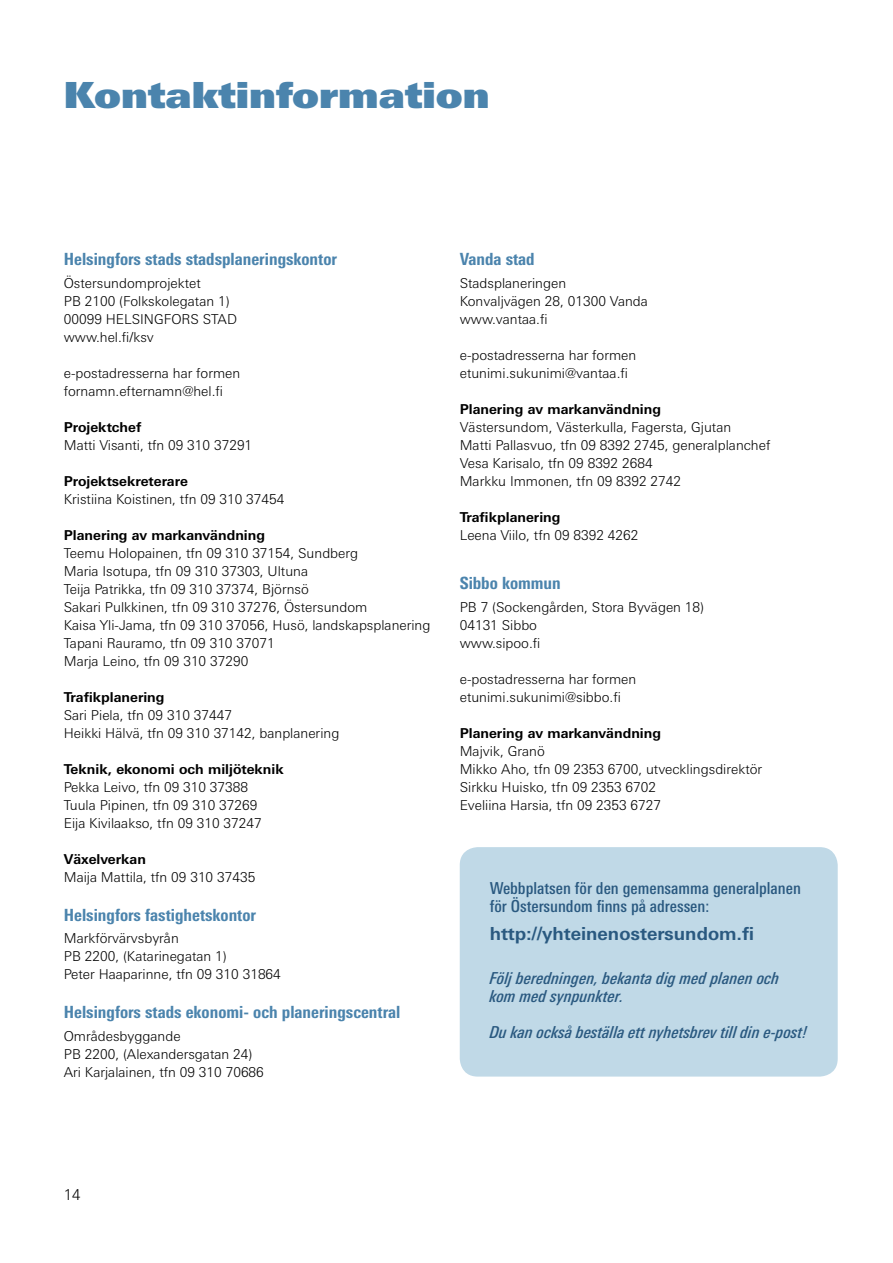
<style>
.page{position:relative;width:893px;height:1263px;background:#fff}
.page>*{position:absolute;margin:0;border:0;box-sizing:border-box;transform-origin:0 0}
.t1{font:36px "LT Univers Basic X Black";color:#4b84ad}
.t2{font:700 18px "LT Univers Basic";color:#2a5980}
.t3{font:800 condensed 16.8px "LT Univers";color:#4b84ad}
.t4{font:italic 500 condensed 16.5px/18px "LT Univers";color:#2a5980}
.t5{font:500 condensed 16.5px/18px "LT Univers";color:#2a5980}
.t6{font:300 15px "LT Univers Basic";color:#000}
.t7{font:300 13.65px/18px "LT Univers Basic";color:#000}
.t8{font:700 13.65px "LT Univers Basic";color:#000}
</style>
<div class="page">
<div style="left:460px;top:847px;width:378px;height:229px;background:#c0d9e7;border-radius:18px"></div>
<h1 class="t1" style="left:64px;top:71px;width:427px">Kontaktinformation</h1>
<p class="t3" style="left:64px;top:249px;width:275px">Helsingfors stads stadsplaneringskontor</p>
<p class="t7" style="left:64px;top:274px;width:175px">Östersundomprojektet<br>PB 2100 (Folkskolegatan 1)<br>00099 HELSINGFORS STAD www.hel.fi/ksv</p>
<p class="t7" style="left:64px;top:364px;width:178px">e-postadresserna har formen fornamn.efternamn@hel.fi</p>
<p class="t8" style="left:64px;top:419px;width:79px">Projektchef</p>
<p class="t7" style="left:64px;top:436px;width:190px">Matti Visanti, tfn 09 310 37291</p>
<p class="t8" style="left:64px;top:473px;width:126px">Projektsekreterare</p>
<p class="t7" style="left:64px;top:490px;width:222px">Kristiina Koistinen, tfn 09 310 37454</p>
<p class="t8" style="left:64px;top:527px;width:203px">Planering av markanvändning</p>
<p class="t7" style="left:64px;top:544px;width:368px">Teemu Holopainen, tfn 09 310 37154, Sundberg<br>Maria Isotupa, tfn 09 310 37303, Ultuna<br>Teija Patrikka, tfn 09 310 37374, Björnsö<br>Sakari Pulkkinen, tfn 09 310 37276, Östersundom<br>Kaisa Yli-Jama, tfn 09 310 37056, Husö, landskapsplanering Tapani Rauramo, tfn 09 310 37071<br>Marja Leino, tfn 09 310 37290</p>
<p class="t8" style="left:64px;top:689px;width:102px">Trafikplanering</p>
<p class="t7" style="left:64px;top:706px;width:277px">Sari Piela, tfn 09 310 37447<br>Heikki Hälvä, tfn 09 310 37142, banplanering</p>
<p class="t8" style="left:64px;top:761px;width:222px">Teknik, ekonomi och miljöteknik</p>
<p class="t7" style="left:64px;top:778px;width:200px">Pekka Leivo, tfn 09 310 37388<br>Tuula Pipinen, tfn 09 310 37269<br>Eija Kivilaakso, tfn 09 310 37247</p>
<p class="t8" style="left:64px;top:851px;width:84px">Växelverkan</p>
<p class="t7" style="left:64px;top:868px;width:193px">Maija Mattila, tfn 09 310 37435</p>
<p class="t3" style="left:64px;top:905px;width:194px">Helsingfors fastighetskontor</p>
<p class="t7" style="left:64px;top:929px;width:219px">Markförvärvsbyrån<br>PB 2200, (Katarinegatan 1)<br>Peter Haaparinne, tfn 09 310 31864</p>
<p class="t3" style="left:64px;top:1002px;width:338px">Helsingfors stads ekonomi- och planeringscentral</p>
<p class="t7" style="left:64px;top:1027px;width:202px">Områdesbyggande<br>PB 2200, (Alexandersgatan 24)<br>Ari Karjalainen, tfn 09 310 70686</p>
<p class="t3" style="left:460px;top:249px;width:76px">Vanda stad</p>
<p class="t7" style="left:460px;top:274px;width:190px">Stadsplaneringen<br>Konvaljvägen 28, 01300 Vanda www.vantaa.fi</p>
<p class="t7" style="left:460px;top:346px;width:178px">e-postadresserna har formen etunimi.sukunimi@vantaa.fi</p>
<p class="t8" style="left:460px;top:401px;width:203px">Planering av markanvändning</p>
<p class="t7" style="left:460px;top:418px;width:312px">Västersundom, Västerkulla, Fagersta, Gjutan<br>Matti Pallasvuo, tfn 09 8392 2745, generalplanchef Vesa Karisalo, tfn 09 8392 2684<br>Markku Immonen, tfn 09 8392 2742</p>
<p class="t8" style="left:460px;top:509px;width:102px">Trafikplanering</p>
<p class="t7" style="left:460px;top:526px;width:180px">Leena Viilo, tfn 09 8392 4262</p>
<p class="t3" style="left:460px;top:573px;width:103px">Sibbo kommun</p>
<p class="t7" style="left:460px;top:598px;width:246px">PB 7 (Sockengården, Stora Byvägen 18)<br>04131 Sibbo<br>www.sipoo.fi</p>
<p class="t7" style="left:460px;top:670px;width:178px">e-postadresserna har formen etunimi.sukunimi@sibbo.fi</p>
<p class="t8" style="left:460px;top:725px;width:203px">Planering av markanvändning</p>
<p class="t7" style="left:460px;top:742px;width:304px">Majvik, Granö<br>Mikko Aho, tfn 09 2353 6700, utvecklingsdirektör<br>Sirkku Huisko, tfn 09 2353 6702<br>Eveliina Harsia, tfn 09 2353 6727</p>
<p class="t5" style="left:490px;top:879px;width:313px">Webbplatsen för den gemensamma generalplanen för Östersundom finns på adressen:</p>
<h2 class="t2" style="left:490px;top:923px;width:266px">http://yhteinenostersundom.fi</h2>
<p class="t4" style="left:490px;top:969px;width:291px">Följ beredningen, bekanta dig med planen och kom med synpunkter.</p>
<p class="t4" style="left:490px;top:1023px;width:320px">Du kan också beställa ett nyhetsbrev till din e-post!</p>
<p class="t6" style="left:64px;top:1186px;width:18px">14</p>
</div>
